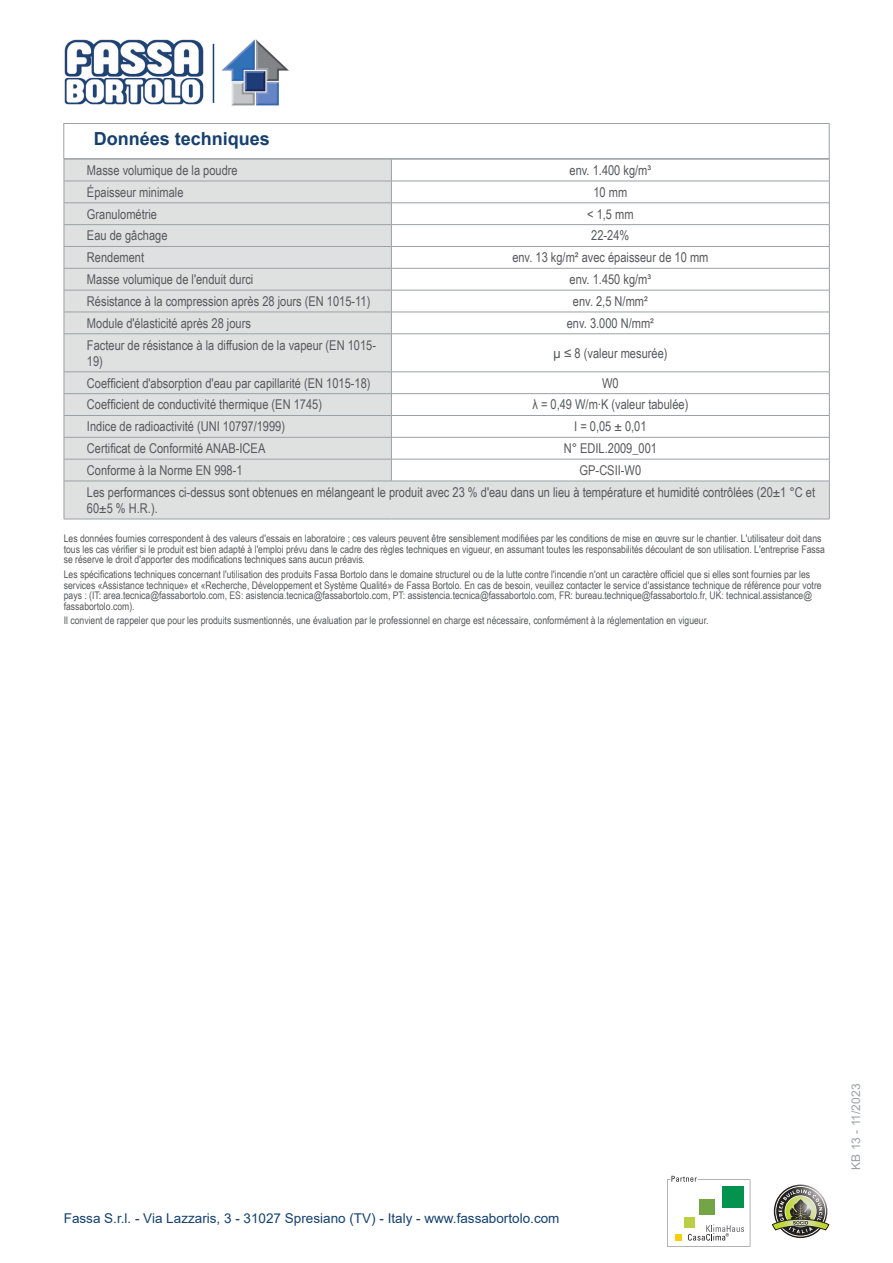
<style>
.page{position:relative;width:893px;height:1263px;background:#fff}
.page>*{position:absolute;margin:0;border:0;box-sizing:border-box;transform-origin:0 0}
.Titolo{font:700 18px "Arial";color:#15406e}
.normale_sx{font:13.5px/16.2px "Arial Narrow";color:#57585a}
.normale_centrato{font:13.5px "Arial Narrow";color:#57585a}
.t1{font:13.5px "Arial";color:#15406e}
.t2{font:12px "Arial";color:#9ba1a4}
.Disclaimer{font:10.5px/10.5px "Arial Narrow";color:#57585a}
</style>
<div class="page">
<div style="left:64px;top:123px;width:765px;height:36px;border:1px solid #9ba1a4"></div>
<svg style="left:65px;top:160px;width:764px;height:359px;fill:#dfe1e1"></svg>
<hr style="left:64px;top:159px;width:327px;height:1px;background:#9ba1a4">
<hr style="left:391px;top:159px;width:439px;height:1px;background:#9ba1a4">
<hr style="left:64px;top:181px;width:327px;height:1px;background:#9ba1a4">
<hr style="left:391px;top:181px;width:439px;height:1px;background:#9ba1a4">
<hr style="left:64px;top:203px;width:327px;height:1px;background:#9ba1a4">
<hr style="left:391px;top:203px;width:439px;height:1px;background:#9ba1a4">
<hr style="left:64px;top:224px;width:327px;height:1px;background:#9ba1a4">
<hr style="left:391px;top:224px;width:439px;height:1px;background:#9ba1a4">
<hr style="left:64px;top:246px;width:327px;height:1px;background:#9ba1a4">
<hr style="left:391px;top:246px;width:439px;height:1px;background:#9ba1a4">
<hr style="left:64px;top:268px;width:327px;height:1px;background:#9ba1a4">
<hr style="left:391px;top:268px;width:439px;height:1px;background:#9ba1a4">
<hr style="left:64px;top:290px;width:327px;height:1px;background:#9ba1a4">
<hr style="left:391px;top:290px;width:439px;height:1px;background:#9ba1a4">
<hr style="left:64px;top:312px;width:327px;height:1px;background:#9ba1a4">
<svg style="left:64px;top:159px;width:1px;height:174px"></svg>
<hr style="left:391px;top:312px;width:439px;height:1px;background:#9ba1a4">
<svg style="left:391px;top:159px;width:1px;height:174px"></svg>
<svg style="left:829px;top:159px;width:1px;height:174px"></svg>
<hr style="left:64px;top:333px;width:327px;height:1px;background:#9ba1a4">
<hr style="left:64px;top:334px;width:1px;height:38px;background:#9ba1a4">
<hr style="left:391px;top:333px;width:439px;height:1px;background:#9ba1a4">
<hr style="left:391px;top:334px;width:1px;height:38px;background:#9ba1a4">
<hr style="left:829px;top:334px;width:1px;height:38px;background:#9ba1a4">
<hr style="left:64px;top:372px;width:327px;height:1px;background:#9ba1a4">
<hr style="left:391px;top:372px;width:439px;height:1px;background:#9ba1a4">
<hr style="left:64px;top:393px;width:327px;height:1px;background:#9ba1a4">
<hr style="left:391px;top:393px;width:439px;height:1px;background:#9ba1a4">
<hr style="left:64px;top:415px;width:327px;height:1px;background:#9ba1a4">
<hr style="left:391px;top:415px;width:439px;height:1px;background:#9ba1a4">
<hr style="left:64px;top:437px;width:327px;height:1px;background:#9ba1a4">
<hr style="left:391px;top:437px;width:439px;height:1px;background:#9ba1a4">
<hr style="left:64px;top:459px;width:327px;height:1px;background:#9ba1a4">
<svg style="left:64px;top:372px;width:1px;height:109px"></svg>
<hr style="left:391px;top:459px;width:439px;height:1px;background:#9ba1a4">
<svg style="left:391px;top:373px;width:1px;height:108px"></svg>
<svg style="left:829px;top:373px;width:1px;height:108px"></svg>
<hr style="left:64px;top:481px;width:327px;height:1px;background:#9ba1a4">
<hr style="left:64px;top:481px;width:1px;height:38px;background:#9ba1a4">
<hr style="left:391px;top:481px;width:439px;height:1px;background:#9ba1a4">
<hr style="left:829px;top:481px;width:1px;height:38px;background:#9ba1a4">
<hr style="left:64px;top:519px;width:327px;height:1px;background:#9ba1a4">
<hr style="left:391px;top:519px;width:439px;height:1px;background:#9ba1a4">
<svg style="left:667px;top:1176px;width:83px;height:71px"></svg>
<svg style="left:772px;top:1186px;width:57px;height:50px"></svg>
<img style="left:64px;top:39px;width:140px;height:66px">
<hr style="left:213px;top:44px;width:1px;height:59px;background:#15406e">
<img style="left:221px;top:39px;width:68px;height:67px">
<p class="Titolo" style="left:94px;top:126px;width:178px">Données techniques</p>
<p class="normale_sx" style="left:87px;top:162px;width:152px">Masse volumique de la poudre</p>
<p class="normale_centrato" style="left:570px;top:160px;width:83px">env. 1.400 kg/m³</p>
<p class="normale_sx" style="left:87px;top:183px;width:98px">Épaisseur minimale</p>
<p class="normale_centrato" style="left:593px;top:182px;width:35px">10 mm</p>
<p class="normale_sx" style="left:87px;top:205px;width:72px">Granulométrie</p>
<p class="normale_centrato" style="left:587px;top:204px;width:48px">&lt; 1,5 mm</p>
<p class="normale_sx" style="left:87px;top:227px;width:82px">Eau de gâchage</p>
<p class="normale_centrato" style="left:591px;top:226px;width:40px">22-24%</p>
<p class="normale_sx" style="left:87px;top:249px;width:59px">Rendement</p>
<p class="normale_centrato" style="left:512px;top:248px;width:198px">env. 13 kg/m² avec épaisseur de 10 mm</p>
<p class="normale_sx" style="left:87px;top:271px;width:168px">Masse volumique de l'enduit durci</p>
<p class="normale_centrato" style="left:570px;top:269px;width:83px">env. 1.450 kg/m³</p>
<p class="normale_sx" style="left:87px;top:293px;width:285px">Résistance à la compression après 28 jours (EN 1015-11)</p>
<p class="normale_centrato" style="left:573px;top:291px;width:76px">env. 2,5 N/mm²</p>
<p class="normale_sx" style="left:87px;top:314px;width:165px">Module d'élasticité après 28 jours</p>
<p class="normale_centrato" style="left:567px;top:313px;width:89px">env. 3.000 N/mm²</p>
<p class="normale_sx" style="left:87px;top:336px;width:291px">Facteur de résistance à la diffusion de la vapeur (EN 1015-<br>19)</p>
<p class="normale_centrato" style="left:553px;top:343px;width:116px">µ ≤ 8 (valeur mesurée)</p>
<p class="normale_sx" style="left:87px;top:374px;width:285px">Coefficient d'absorption d'eau par capillarité (EN 1015-18)</p>
<p class="normale_centrato" style="left:602px;top:373px;width:18px">W0</p>
<p class="normale_sx" style="left:87px;top:396px;width:237px">Coefficient de conductivité thermique (EN 1745)</p>
<p class="normale_centrato" style="left:532px;top:395px;width:157px">λ = 0,49 W/m∙K (valeur tabulée)</p>
<p class="normale_sx" style="left:87px;top:418px;width:200px">Indice de radioactivité (UNI 10797/1999)</p>
<p class="normale_centrato" style="left:574px;top:417px;width:74px">I = 0,05 ± 0,01</p>
<p class="normale_sx" style="left:87px;top:440px;width:180px">Certificat de Conformité ANAB-ICEA</p>
<p class="normale_centrato" style="left:564px;top:438px;width:95px">N° EDIL.2009_001</p>
<p class="normale_sx" style="left:87px;top:462px;width:157px">Conforme à la Norme EN 998-1</p>
<p class="normale_centrato" style="left:580px;top:460px;width:63px">GP-CSII-W0</p>
<p class="normale_sx" style="left:87px;top:483px;width:730px">Les performances ci-dessus sont obtenues en mélangeant le produit avec 23 % d'eau dans un lieu à température et humidité contrôlées (20±1 °C et<br>60±5 % H.R.).</p>
<p class="Disclaimer" style="left:64px;top:533px;width:763px">Les données fournies correspondent à des valeurs d'essais en laboratoire ; ces valeurs peuvent être sensiblement modifiées par les conditions de mise en œuvre sur le chantier. L'utilisateur doit dans tous les cas vérifier si le produit est bien adapté à l'emploi prévu dans le cadre des règles techniques en vigueur, en assumant toutes les responsabilités découlant de son utilisation. L'entreprise Fassa se réserve le droit d'apporter des modifications techniques sans aucun préavis.</p>
<p class="Disclaimer" style="left:64px;top:569px;width:759px">Les spécifications techniques concernant l'utilisation des produits Fassa Bortolo dans le domaine structurel ou de la lutte contre l'incendie n'ont un caractère officiel que si elles sont fournies par les services «Assistance technique» et «Recherche, Développement et Système Qualité» de Fassa Bortolo. En cas de besoin, veuillez contacter le service d'assistance technique de référence pour votre pays : (IT: area.tecnica@fassabortolo.com, ES: asistencia.tecnica@fassabortolo.com, PT: assistencia.tecnica@fassabortolo.com, FR: bureau.technique@fassabortolo.fr, UK: technical.assistance@ fassabortolo.com).</p>
<p class="Disclaimer" style="left:64px;top:615px;width:646px">Il convient de rappeler que pour les produits susmentionnés, une évaluation par le professionnel en charge est nécessaire, conformément à la réglementation en vigueur.</p>
<p class="t1" style="left:64px;top:1208px;width:497px">Fassa S.r.l. - Via Lazzaris, 3 - 31027 Spresiano (TV) - Italy - www.fassabortolo.com</p>
<p class="t2" style="left:848px;top:1170px;width:87px;rotate:-90deg">KB 13 - 11/2023</p>
</div>
